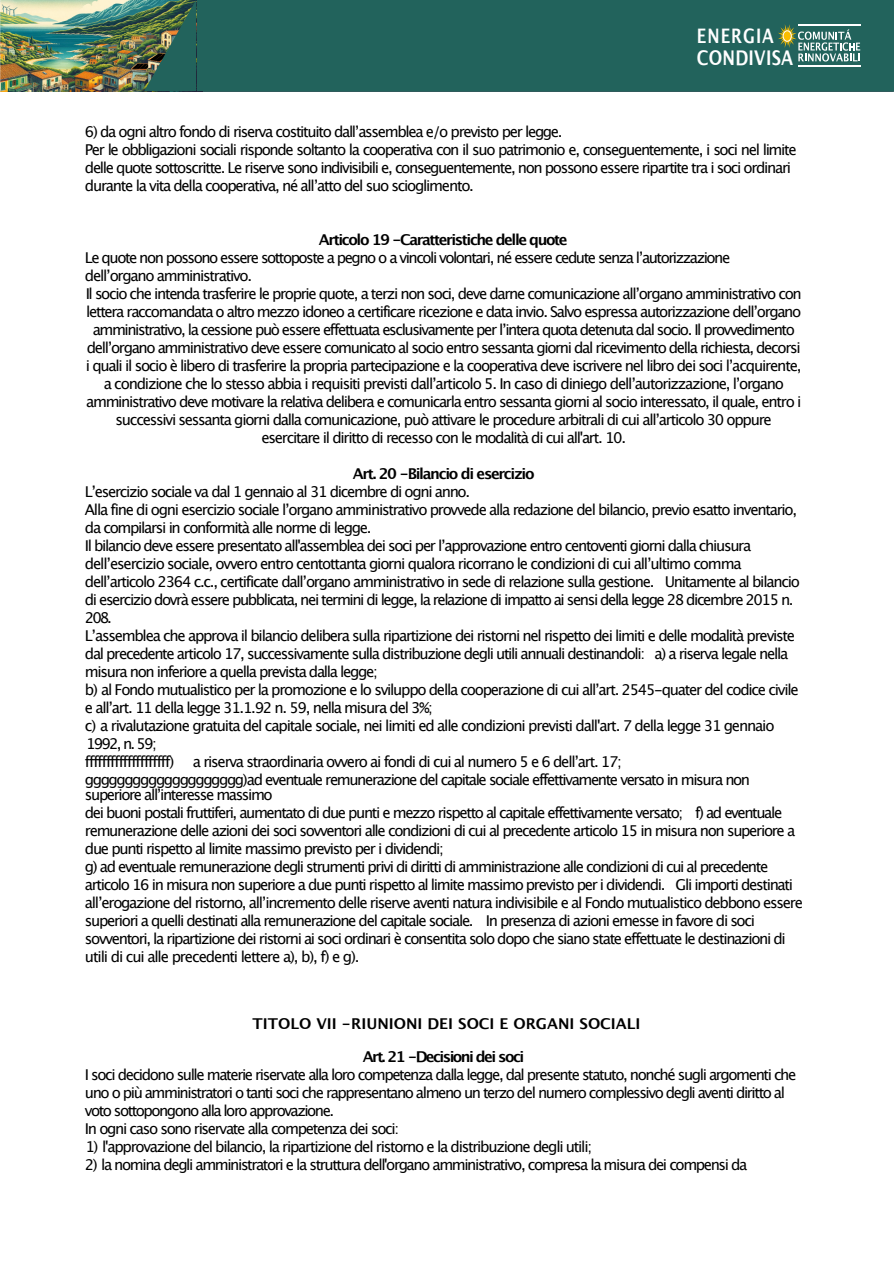
<style>
.page{position:relative;width:894px;height:1263px;background:#fff}
.page>*{position:absolute;margin:0;border:0;box-sizing:border-box;transform-origin:0 0}
.t1{font:700 20.25px "Lucida Grande";letter-spacing:.015em;color:#fff;scale:.81 1}
.t2{font:700 19.95px "Lucida Grande";letter-spacing:.06em;color:#fff;scale:.8 1}
.t3{font:15px/18px "Lucida Grande";letter-spacing:-.09em;color:#000}
.t4{font:700 15px "Lucida Grande";letter-spacing:-.09em;color:#000}
.t5{font:700 15px "Lucida Grande";color:#000}
</style>
<div class="page">
<div style="left:164px;top:0;width:729px;height:91px;background:#22635c"></div>
<svg style="left:778px;top:24px;width:83px;height:38px"></svg>
<hr style="left:798px;top:24px;width:62px;height:2px;background:#fff">
<hr style="left:798px;top:65px;width:62px;height:2px;background:#fff">
<img style="left:0;top:0;width:144px;height:91px">
<img style="left:144px;top:0;width:53px;height:91px">
<h2 class="t2" style="left:704px;top:27px;width:98px">ENERGIA</h2>
<h1 class="t1" style="left:704px;top:49px;width:121px">CONDIVISA</h1>
<p class="t3" style="left:85px;top:124px;width:713px">6) da ogni altro fondo di riserva costituito dallʼassemblea e/o previsto per legge.<br>Per le obbligazioni sociali risponde soltanto la cooperativa con il suo patrimonio e, conseguentemente, i soci nel limite delle quote sottoscritte. Le riserve sono indivisibili e, conseguentemente, non possono essere ripartite tra i soci ordinari durante la vita della cooperativa, né allʼatto del suo scioglimento.</p>
<p class="t4" style="left:319px;top:234px;width:250px">Articolo 19 -Caratteristiche delle quote</p>
<p class="t3" style="left:85px;top:250px;width:647px">Le quote non possono essere sottoposte a pegno o a vincoli volontari, né essere cedute senza lʼautorizzazione</p>
<p class="t3" style="left:85px;top:268px;width:169px">dellʼorgano amministrativo.</p>
<p class="t3" style="left:86px;top:286px;width:718px">Il socio che intenda trasferire le proprie quote, a terzi non soci, deve darne comunicazione allʼorgano amministrativo con</p>
<p class="t3" style="left:86px;top:304px;width:717px">lettera raccomandata o altro mezzo idoneo a certificare ricezione e data invio. Salvo espressa autorizzazione dellʼorgano</p>
<p class="t3" style="left:93px;top:322px;width:704px">amministrativo, la cessione può essere effettuata esclusivamente per lʼintera quota detenuta dal socio. Il provvedimento</p>
<p class="t3" style="left:87px;top:340px;width:716px">dellʼorgano amministrativo deve essere comunicato al socio entro sessanta giorni dal ricevimento della richiesta, decorsi</p>
<p class="t3" style="left:86px;top:358px;width:717px">i quali il socio è libero di trasferire la propria partecipazione e la cooperativa deve iscrivere nel libro dei soci lʼacquirente,</p>
<p class="t3" style="left:104px;top:376px;width:682px">a condizione che lo stesso abbia i requisiti previsti dallʼarticolo 5. In caso di diniego dellʼautorizzazione, lʼorgano</p>
<p class="t3" style="left:86px;top:394px;width:717px">amministrativo deve motivare la relativa delibera e comunicarla entro sessanta giorni al socio interessato, il quale, entro i</p>
<p class="t3" style="left:116px;top:412px;width:658px">successivi sessanta giorni dalla comunicazione, può attivare le procedure arbitrali di cui allʼarticolo 30 oppure</p>
<p class="t3" style="left:261px;top:430px;width:366px">esercitare il diritto di recesso con le modalità di cui all'art. 10.</p>
<p class="t4" style="left:353px;top:468px;width:183px">Art. 20 -Bilancio di esercizio</p>
<p class="t3" style="left:85px;top:484px;width:717px">Lʼesercizio sociale va dal 1 gennaio al 31 dicembre di ogni anno.<br>Alla fine di ogni esercizio sociale lʼorgano amministrativo provvede alla redazione del bilancio, previo esatto inventario, da compilarsi in conformità alle norme di legge.<br>Il bilancio deve essere presentato all'assemblea dei soci per lʼapprovazione entro centoventi giorni dalla chiusura dellʼesercizio sociale, ovvero entro centottanta giorni qualora ricorrano le condizioni di cui allʼultimo comma dellʼarticolo 2364 c.c., certificate dallʼorgano amministrativo in sede di relazione sulla gestione. Unitamente al bilancio di esercizio dovrà essere pubblicata, nei termini di legge, la relazione di impatto ai sensi della legge 28 dicembre 2015 n.<br>208.<br>Lʼassemblea che approva il bilancio delibera sulla ripartizione dei ristorni nel rispetto dei limiti e delle modalità previste dal precedente articolo 17, successivamente sulla distribuzione degli utili annuali destinandoli: a) a riserva legale nella misura non inferiore a quella prevista dalla legge;<br>b) al Fondo mutualistico per la promozione e lo sviluppo della cooperazione di cui allʼart. 2545-quater del codice civile e allʼart. 11 della legge 31.1.92 n. 59, nella misura del 3%;<br>c) a rivalutazione gratuita del capitale sociale, nei limiti ed alle condizioni previsti dall'art. 7 della legge 31 gennaio 1992, n. 59;<br>ffffffffffffffffffff)</p>
<p class="t3" style="left:85px;top:754px;width:667px;line-height:17.5px;text-indent:108px">a riserva straordinaria ovvero ai fondi di cui al numero 5 e 6 dellʼart. 17; gggggggggggggggggggg)ad eventuale remunerazione del capitale sociale effettivamente versato in misura non</p>
<p class="t3" style="left:85px;top:787px;width:720px">superiore allʼinteresse massimo<br>dei buoni postali fruttiferi, aumentato di due punti e mezzo rispetto al capitale effettivamente versato; f) ad eventuale remunerazione delle azioni dei soci sovventori alle condizioni di cui al precedente articolo 15 in misura non superiore a due punti rispetto al limite massimo previsto per i dividendi;<br>g) ad eventuale remunerazione degli strumenti privi di diritti di amministrazione alle condizioni di cui al precedente articolo 16 in misura non superiore a due punti rispetto al limite massimo previsto per i dividendi. Gli importi destinati allʼerogazione del ristorno, allʼincremento delle riserve aventi natura indivisibile e al Fondo mutualistico debbono essere superiori a quelli destinati alla remunerazione del capitale sociale. In presenza di azioni emesse in favore di soci sovventori, la ripartizione dei ristorni ai soci ordinari è consentita solo dopo che siano state effettuate le destinazioni di utili di cui alle precedenti lettere a), b), f) e g).</p>
<p class="t5" style="left:253px;top:1017px;width:389px">TITOLO VII -RIUNIONI DEI SOCI E ORGANI SOCIALI</p>
<p class="t4" style="left:363px;top:1051px;width:163px">Art. 21 -Decisioni dei soci</p>
<p class="t3" style="left:85px;top:1067px;width:713px">I soci decidono sulle materie riservate alla loro competenza dalla legge, dal presente statuto, nonché sugli argomenti che uno o più amministratori o tanti soci che rappresentano almeno un terzo del numero complessivo degli aventi diritto al voto sottopongono alla loro approvazione.<br>In ogni caso sono riservate alla competenza dei soci:</p>
<p class="t3" style="left:85px;top:1139px;width:508px">1) l'approvazione del bilancio, la ripartizione del ristorno e la distribuzione degli utili;</p>
<p class="t3" style="left:85px;top:1157px;width:664px">2) la nomina degli amministratori e la struttura dell'organo amministrativo, compresa la misura dei compensi da</p>
</div>
